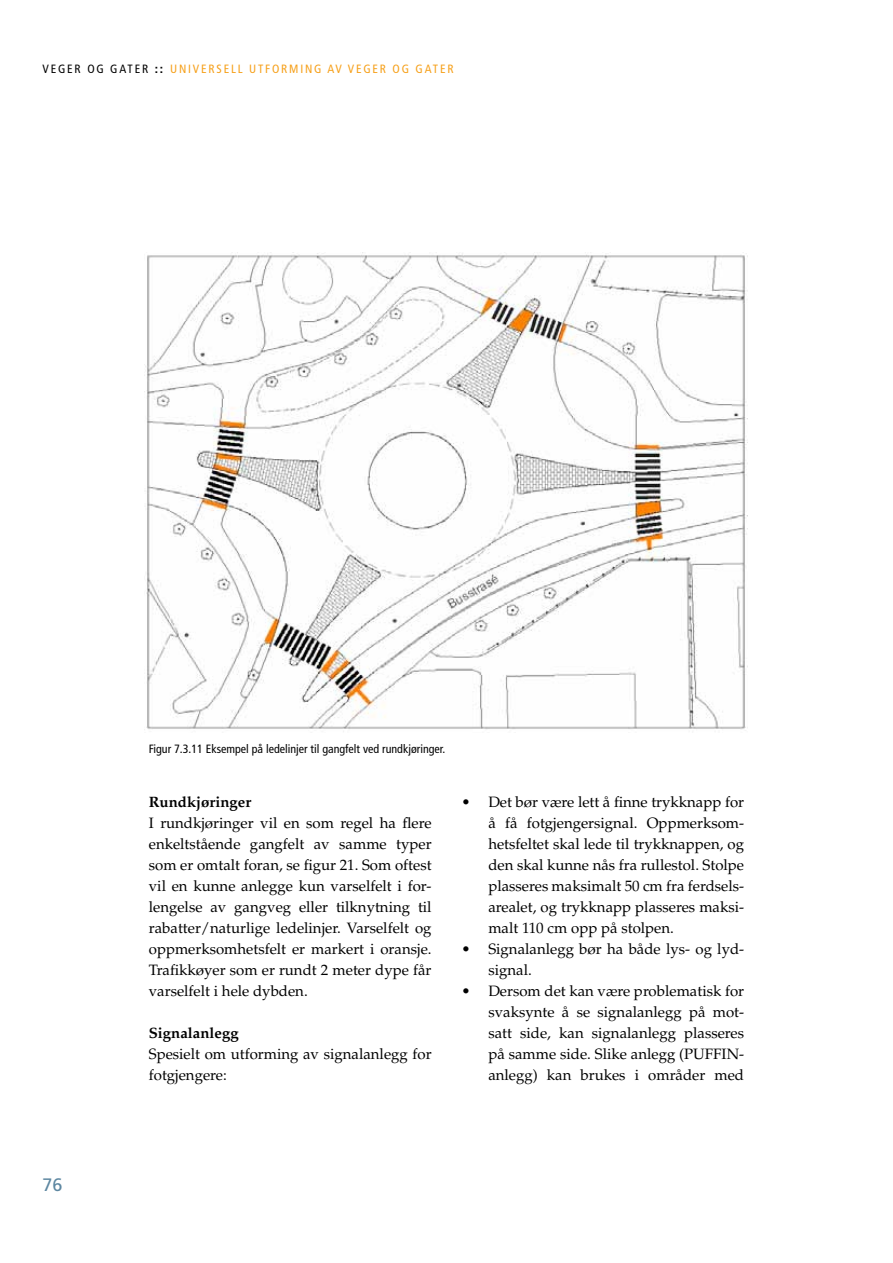
<style>
.page{position:relative;width:893px;height:1263px;background:#fff}
.page>*{position:absolute;margin:0;border:0;box-sizing:border-box;transform-origin:0 0}
.t1{font:18px "Frutiger";color:#5d87a1}
.t2{font:15px/21px "Palatino LT Std";color:#000;text-align:justify}
.t3{font:700 15px "Palatino LT Std";color:#000}
.t4{font:condensed 12px "Frutiger";color:#000}
.t5{font:condensed 12px "Frutiger";letter-spacing:.15em;color:#f6a01a}
.s1{color:#000}
.s2{font-weight:700;font-stretch:normal;color:#000}
</style>
<div class="page">
<img style="left:145px;top:252px;width:603px;height:480px">
<p class="t5" style="left:43px;top:62px;width:413px"><span class="s1">VEGER OG GATER</span> <span class="s2">::</span> UNIVERSELL UTFORMING AV VEGER OG GATER</p>
<p class="t1" style="left:43px;top:1174px;width:22px">76</p>
<p class="t4" style="left:149px;top:742px;width:298px">Figur 7.3.11 Eksempel på ledelinjer til gangfelt ved rundkjøringer.</p>
<p class="t3" style="left:149px;top:793px;width:104px">Rundkjøringer</p>
<p class="t2" style="left:149px;top:812px;width:284px">I rundkjøringer vil en som regel ha flere enkeltstående gangfelt av samme typer som er omtalt foran, se figur 21. Som oftest vil en kunne anlegge kun varselfelt i for&shy;lengelse av gangveg eller tilknytning til rabatter/naturlige ledelinjer. Varselfelt og oppmerksomhetsfelt er markert i oransje.<br>Trafikkøyer som er rundt 2 meter dype får varselfelt i hele dybden.</p>
<p class="t3" style="left:149px;top:1024px;width:91px">Signalanlegg</p>
<p class="t2" style="left:149px;top:1043px;width:284px">Spesielt om utforming av signalanlegg for fotgjengere:</p>
<p class="t2" style="left:488px;top:791px;width:257px;text-indent:-27px">• Det bør være lett å finne trykknapp for å få fotgjengersignal. Oppmerksom&shy;hetsfeltet skal lede til trykknappen, og den skal kunne nås fra rullestol. Stolpe plasseres maksimalt 50 cm fra ferdsels&shy;arealet, og trykknapp plasseres maksi&shy;malt 110 cm opp på stolpen.</p>
<p class="t2" style="left:488px;top:938px;width:257px;text-indent:-27px">• Signalanlegg bør ha både lys- og lyd&shy;signal.</p>
<p class="t2" style="left:488px;top:980px;width:257px;text-indent:-27px">• Dersom det kan være problematisk for svaksynte å se signalanlegg på mot&shy;satt side, kan signalanlegg plasseres på samme side. Slike anlegg (PUFFIN&shy;anlegg) kan brukes i områder med</p>
</div>
